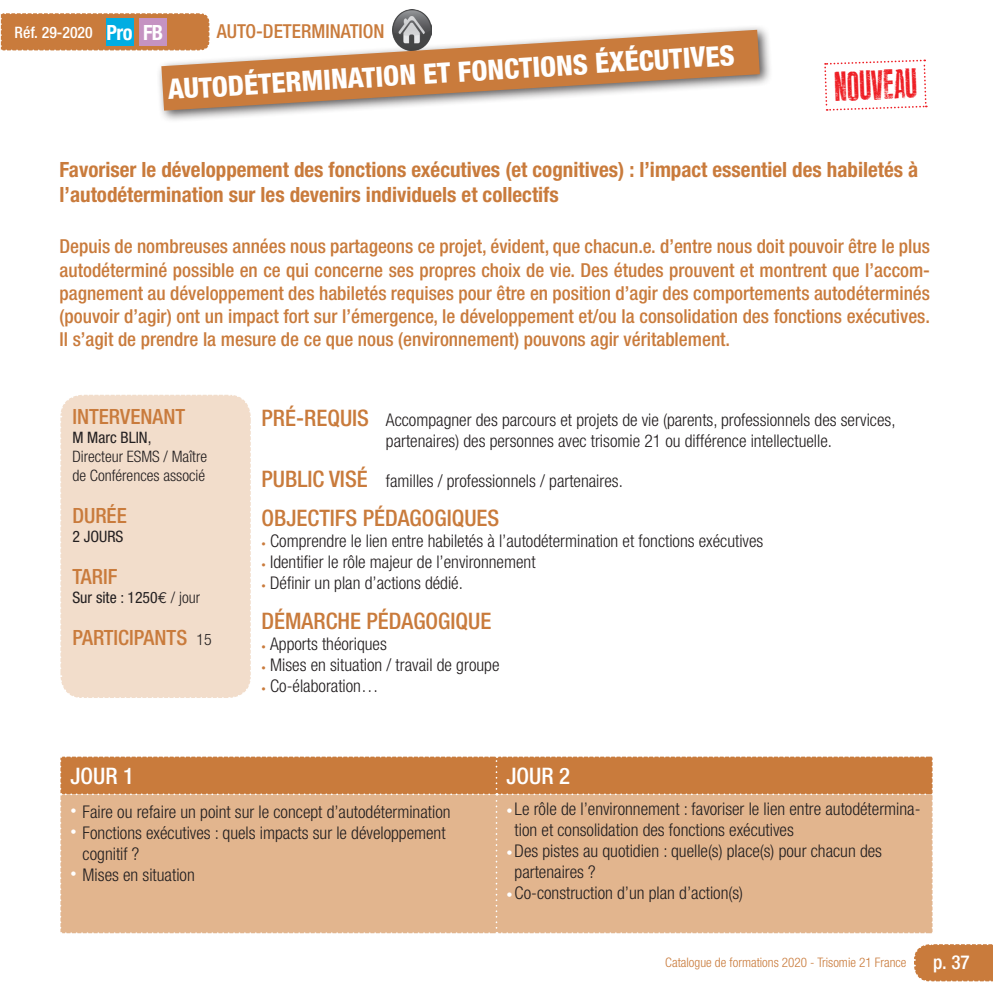
<style>
.page{position:relative;width:993px;height:993px;background:#fff}
.page>*{position:absolute;margin:0;border:0;box-sizing:border-box;transform-origin:0 0}
.t1{font:40.95px "New Press Eroded";color:#ee1d23;scale:.9 1}
.t2{font:800 condensed 28px "Helvetica Neue";color:#fff}
.t3{font:500 condensed 22.75px "Helvetica Neue";color:#c97b3c}
.t4{font:500 condensed 22.75px "Helvetica Neue";color:#fff}
.t5{font:700 condensed 21px "Helvetica Neue";color:#c97b3c}
.t6{font:500 condensed 21px "Helvetica Neue";color:#c97b3c}
.t7{font:700 condensed 21px "Helvetica Neue";color:#fff}
.t8{font:500 condensed 19.25px/23.1px "Helvetica Neue";color:#c97b3c;text-align:justify}
.t9{font:500 condensed 19.25px "Helvetica Neue";color:#fff}
.t10{font:300 condensed 17.5px/21px "Helvetica Neue";color:#231f20}
.t11{font:300 condensed 15.75px/18.9px "Helvetica Neue";color:#231f20}
.t12{font:condensed 15.75px "Helvetica Neue";color:#231f20}
.t13{font:500 condensed 15.75px "Helvetica Neue";color:#fff}
.t14{font:300 condensed 13.12px "Helvetica Neue";color:#c97b3c}
.s1{font-family:"Euro Mono";font-stretch:normal}
.s2{font-weight:300}
.s3{font-weight:300;font-size:15.75px;color:#231f20}
.s4{font-weight:500;font-size:22.75px;color:#c97b3c}
.s5{font-size:8.75px;color:#c97b3c}
.s6{font-size:12.25px;color:#fff}
</style>
<div class="page">
<svg style="left:0;top:13px;width:210px;height:38px;background:#ca8247"></svg>
<svg style="left:914px;top:944px;width:79px;height:38px;background:#cc8449"></svg>
<div style="left:105px;top:18px;width:28px;height:28px;background:#00ade2"></div>
<div style="left:139px;top:18px;width:28px;height:28px;background:#c593c2"></div>
<img style="left:393px;top:10px;width:38px;height:14px">
<svg style="left:60px;top:756px;width:873px;height:177px;background:#dda97e"></svg>
<div style="left:60px;top:394px;width:191px;height:304px;background:#f2ddcb"></div>
<svg style="left:824px;top:59px;width:103px;height:52px"></svg>
<div style="left:156px;top:24px;width:616px;height:99px;background:#231f20;opacity:.75"></div>
<svg style="left:161px;top:30px;width:598px;height:81px;fill:#c97b3c"></svg>
<p class="t13" style="left:15px;top:23px;width:80px">Réf. 29-2020</p>
<p class="t7" style="left:106px;top:20px;width:28px">Pro</p>
<p class="t8" style="left:217px;top:19px;width:169px">AUTO-DETERMINATION</p>
<p class="t7" style="left:143px;top:20px;width:22px">FB</p>
<p class="t2" style="left:166px;top:75px;width:569px;rotate:-4deg">AUTODÉTERMINATION ET FONCTIONS ÉXÉCUTIVES</p>
<p class="t1" style="left:832px;top:65px;width:94px;rotate:-2deg">NOUVEAU</p>
<p class="t5" style="left:60px;top:157px;width:859px">Favoriser le développement des fonctions exécutives (et cognitives) : l’impact essentiel des habiletés à</p>
<p class="t5" style="left:60px;top:182px;width:500px">l’autodétermination sur les devenirs individuels et collectifs</p>
<p class="t8" style="left:60px;top:235px;width:871px">Depuis de nombreuses années nous partageons ce projet, évident, que chacun.e. d’entre nous doit pouvoir être le plus autodéterminé possible en ce qui concerne ses propres choix de vie. Des études prouvent et montrent que l’accom&shy;pagnement au développement des habiletés requises pour être en position d’agir des comportements autodéterminés (pouvoir d’agir) ont un impact fort sur l’émergence, le développement et/ou la consolidation des fonctions exécutives.<br>Il s’agit de prendre la mesure de ce que nous (environnement) pouvons agir véritablement.</p>
<p class="t6" style="left:72px;top:403px;width:114px">INTERVENANT</p>
<p class="t12" style="left:72px;top:428px;width:81px">M Marc BLIN,</p>
<p class="t11" style="left:72px;top:446px;width:136px">Directeur ESMS / Maître de Conférences associé</p>
<p class="t6" style="left:72px;top:502px;width:56px">DURÉE</p>
<p class="t12" style="left:72px;top:527px;width:53px">2 JOURS</p>
<p class="t6" style="left:72px;top:563px;width:47px">TARIF</p>
<p class="t12" style="left:72px;top:588px;width:129px">Sur site : 1250<span class="s1">€</span> <span class="s2">/ jour</span></p>
<p class="t6" style="left:72px;top:625px;width:141px">PARTICIPANTS <span class="s3">15</span></p>
<p class="t10" style="left:261px;top:409px;width:635px"><span class="s4">PRÉ-REQUIS</span> Accompagner des parcours et projets de vie (parents, professionnels des services,</p>
<p class="t10" style="left:386px;top:430px;width:447px">partenaires) des personnes avec trisomie 21 ou différence intellectuelle.</p>
<p class="t10" style="left:261px;top:469px;width:362px"><span class="s4">PUBLIC VISÉ</span> familles / professionnels / partenaires.</p>
<p class="t3" style="left:261px;top:504px;width:239px">OBJECTIFS PÉDAGOGIQUES</p>
<p class="t10" style="left:261px;top:530px;width:503px"><span class="s5">•</span> Comprendre le lien entre habiletés à l’autodétermination et fonctions exécutives</p>
<p class="t10" style="left:261px;top:551px;width:275px"><span class="s5">•</span> Identifier le rôle majeur de l’environnement</p>
<p class="t10" style="left:261px;top:572px;width:203px"><span class="s5">•</span> Définir un plan d’actions dédié.</p>
<p class="t3" style="left:261px;top:607px;width:231px">DÉMARCHE PÉDAGOGIQUE</p>
<p class="t10" style="left:261px;top:632px;width:127px"><span class="s5">•</span> Apports théoriques</p>
<p class="t10" style="left:261px;top:653px;width:239px"><span class="s5">•</span> Mises en situation / travail de groupe</p>
<p class="t10" style="left:261px;top:674px;width:118px"><span class="s5">•</span> Co-élaboration…</p>
<p class="t4" style="left:70px;top:762px;width:65px">JOUR 1</p>
<p class="t4" style="left:506px;top:762px;width:65px">JOUR 2</p>
<p class="t10" style="left:70px;top:801px;width:381px"><sup>•</sup> Faire ou refaire un point sur le concept d’autodétermination</p>
<p class="t10" style="left:83px;top:822px;width:364px;text-indent:-12px"><sup>•</sup> Fonctions exécutives : quels impacts sur le développement cognitif ?</p>
<p class="t10" style="left:70px;top:864px;width:126px"><sup>•</sup> Mises en situation</p>
<p class="t10" style="left:514px;top:797px;width:407px;text-indent:-8px"><span class="s6">•</span> Le rôle de l’environnement : favoriser le lien entre autodétermina&shy;tion et consolidation des fonctions exécutives</p>
<p class="t10" style="left:514px;top:839px;width:369px;text-indent:-8px"><span class="s6">•</span> Des pistes au quotidien : quelle(s) place(s) pour chacun des partenaires ?</p>
<p class="t10" style="left:506px;top:881px;width:238px"><span class="s6">•</span> Co-construction d’un plan d’action(s)</p>
<p class="t14" style="left:665px;top:954px;width:243px">Catalogue de formations 2020 - Trisomie 21 France</p>
<p class="t9" style="left:932px;top:950px;width:38px">p. 37</p>
</div>
